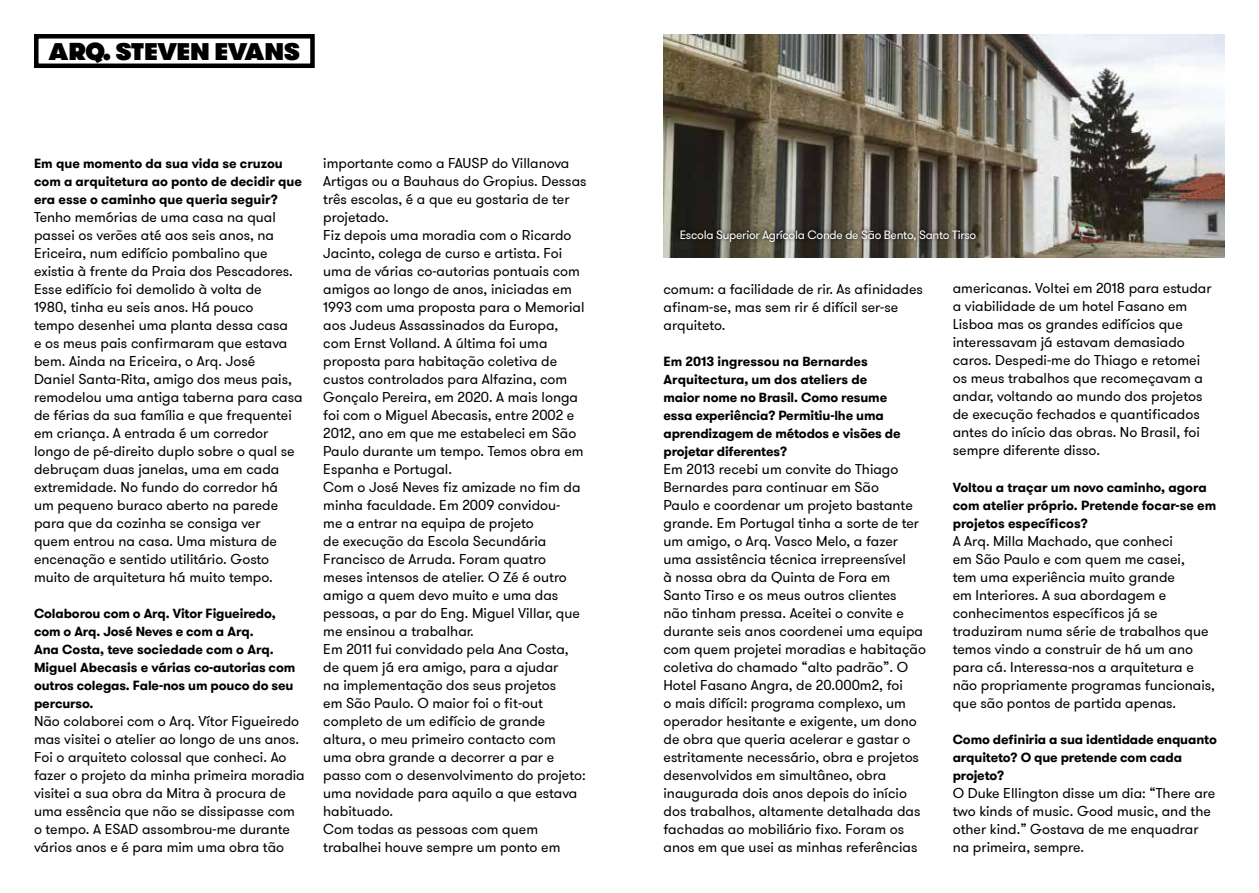
<style>
.page{position:relative;width:1259px;height:893px;background:#fff}
.page>*{position:absolute;margin:0;border:0;box-sizing:border-box;transform-origin:0 0}
.t1{font:800 24px "GT Walsheim Pro";letter-spacing:-.01em;color:#000}
.t2{font:14.25px/18px "GT Walsheim Pro";color:#000}
.t3{font:700 13.2px/18px "GT Walsheim Pro";letter-spacing:-.01em;color:#000}
.t4{font:12px "GT Walsheim Pro";letter-spacing:-.02em;color:#fff}
</style>
<div class="page">
<img style="left:663px;top:34px;width:562px;height:224px">
<div style="left:34px;top:34px;width:281px;height:34px;border:4px solid #000"></div>
<svg style="left:676px;top:226px;width:304px;height:20px;background:#4a463d"></svg>
<h1 class="t1" style="left:49px;top:34px;width:253px">ARQ. STEVEN EVANS</h1>
<p class="t3" style="left:34px;top:154px;width:270px">Em que momento da sua vida se cruzou com a arquitetura ao ponto de decidir que era esse o caminho que queria seguir?</p>
<p class="t2" style="left:34px;top:208px;width:270px">Tenho memórias de uma casa na qual passei os verões até aos seis anos, na Ericeira, num edifício pombalino que existia à frente da Praia dos Pescadores.<br>Esse edifício foi demolido à volta de<br>1980, tinha eu seis anos. Há pouco<br>tempo desenhei uma planta dessa casa<br>e os meus pais confirmaram que estava bem. Ainda na Ericeira, o Arq. José<br>Daniel Santa-Rita, amigo dos meus pais, remodelou uma antiga taberna para casa de férias da sua família e que frequentei em criança. A entrada é um corredor longo de pé-direito duplo sobre o qual se debruçam duas janelas, uma em cada extremidade. No fundo do corredor há<br>um pequeno buraco aberto na parede para que da cozinha se consiga ver<br>quem entrou na casa. Uma mistura de encenação e sentido utilitário. Gosto muito de arquitetura há muito tempo.</p>
<p class="t3" style="left:34px;top:604px;width:263px">Colaborou com o Arq. Vitor Figueiredo, com o Arq. José Neves e com a Arq.<br>Ana Costa, teve sociedade com o Arq.<br>Miguel Abecasis e várias co-autorias com outros colegas. Fale-nos um pouco do seu percurso.</p>
<p class="t2" style="left:34px;top:712px;width:272px">Não colaborei com o Arq. Vítor Figueiredo mas visitei o atelier ao longo de uns anos.<br>Foi o arquiteto colossal que conheci. Ao fazer o projeto da minha primeira moradia visitei a sua obra da Mitra à procura de uma essência que não se dissipasse com o tempo. A ESAD assombrou-me durante vários anos e é para mim uma obra tão</p>
<p class="t2" style="left:323px;top:154px;width:265px">importante como a FAUSP do Villanova Artigas ou a Bauhaus do Gropius. Dessas três escolas, é a que eu gostaria de ter projetado.<br>Fiz depois uma moradia com o Ricardo Jacinto, colega de curso e artista. Foi uma de várias co-autorias pontuais com amigos ao longo de anos, iniciadas em 1993 com uma proposta para o Memorial aos Judeus Assassinados da Europa, com Ernst Volland. A última foi uma proposta para habitação coletiva de custos controlados para Alfazina, com Gonçalo Pereira, em 2020. A mais longa foi com o Miguel Abecasis, entre 2002 e 2012, ano em que me estabeleci em São Paulo durante um tempo. Temos obra em Espanha e Portugal.<br>Com o José Neves fiz amizade no fim da minha faculdade. Em 2009 convidou-<br>me a entrar na equipa de projeto<br>de execução da Escola Secundária Francisco de Arruda. Foram quatro meses intensos de atelier. O Zé é outro amigo a quem devo muito e uma das pessoas, a par do Eng. Miguel Villar, que me ensinou a trabalhar.<br>Em 2011 fui convidado pela Ana Costa, de quem já era amigo, para a ajudar<br>na implementação dos seus projetos<br>em São Paulo. O maior foi o fit-out completo de um edifício de grande altura, o meu primeiro contacto com uma obra grande a decorrer a par e passo com o desenvolvimento do projeto: uma novidade para aquilo a que estava habituado.<br>Com todas as pessoas com quem trabalhei houve sempre um ponto em</p>
<p class="t4" style="left:679px;top:227px;width:298px">Escola Superior Agrícola Conde de São Bento, Santo Tirso</p>
<p class="t2" style="left:663px;top:280px;width:261px">comum: a facilidade de rir. As afinidades afinam-se, mas sem rir é difícil ser-se arquiteto.</p>
<p class="t3" style="left:663px;top:352px;width:238px">Em 2013 ingressou na Bernardes<br>Arquitectura, um dos ateliers de maior nome no Brasil. Como resume essa experiência? Permitiu-lhe uma aprendizagem de métodos e visões de projetar diferentes?</p>
<p class="t2" style="left:663px;top:460px;width:264px">Em 2013 recebi um convite do Thiago Bernardes para continuar em São<br>Paulo e coordenar um projeto bastante grande. Em Portugal tinha a sorte de ter um amigo, o Arq. Vasco Melo, a fazer uma assistência técnica irrepreensível<br>à nossa obra da Quinta de Fora em Santo Tirso e os meus outros clientes<br>não tinham pressa. Aceitei o convite e durante seis anos coordenei uma equipa com quem projetei moradias e habitação coletiva do chamado “alto padrão”. O Hotel Fasano Angra, de 20.000m2, foi<br>o mais difícil: programa complexo, um operador hesitante e exigente, um dono de obra que queria acelerar e gastar o estritamente necessário, obra e projetos desenvolvidos em simultâneo, obra inaugurada dois anos depois do início dos trabalhos, altamente detalhada das fachadas ao mobiliário fixo. Foram os anos em que usei as minhas referências</p>
<p class="t2" style="left:952px;top:280px;width:260px">americanas. Voltei em 2018 para estudar a viabilidade de um hotel Fasano em Lisboa mas os grandes edifícios que interessavam já estavam demasiado caros. Despedi-me do Thiago e retomei os meus trabalhos que recomeçavam a andar, voltando ao mundo dos projetos de execução fechados e quantificados antes do início das obras. No Brasil, foi sempre diferente disso.</p>
<p class="t3" style="left:952px;top:478px;width:265px">Voltou a traçar um novo caminho, agora com atelier próprio. Pretende focar-se em projetos específicos?</p>
<p class="t2" style="left:952px;top:532px;width:264px">A Arq. Milla Machado, que conheci<br>em São Paulo e com quem me casei,<br>tem uma experiência muito grande<br>em Interiores. A sua abordagem e conhecimentos específicos já se traduziram numa série de trabalhos que temos vindo a construir de há um ano para cá. Interessa-nos a arquitetura e não propriamente programas funcionais, que são pontos de partida apenas.</p>
<p class="t3" style="left:952px;top:730px;width:266px">Como definiria a sua identidade enquanto arquiteto? O que pretende com cada projeto?</p>
<p class="t2" style="left:952px;top:784px;width:264px">O Duke Ellington disse um dia: “There are two kinds of music. Good music, and the other kind.” Gostava de me enquadrar na primeira, sempre.</p>
</div>
